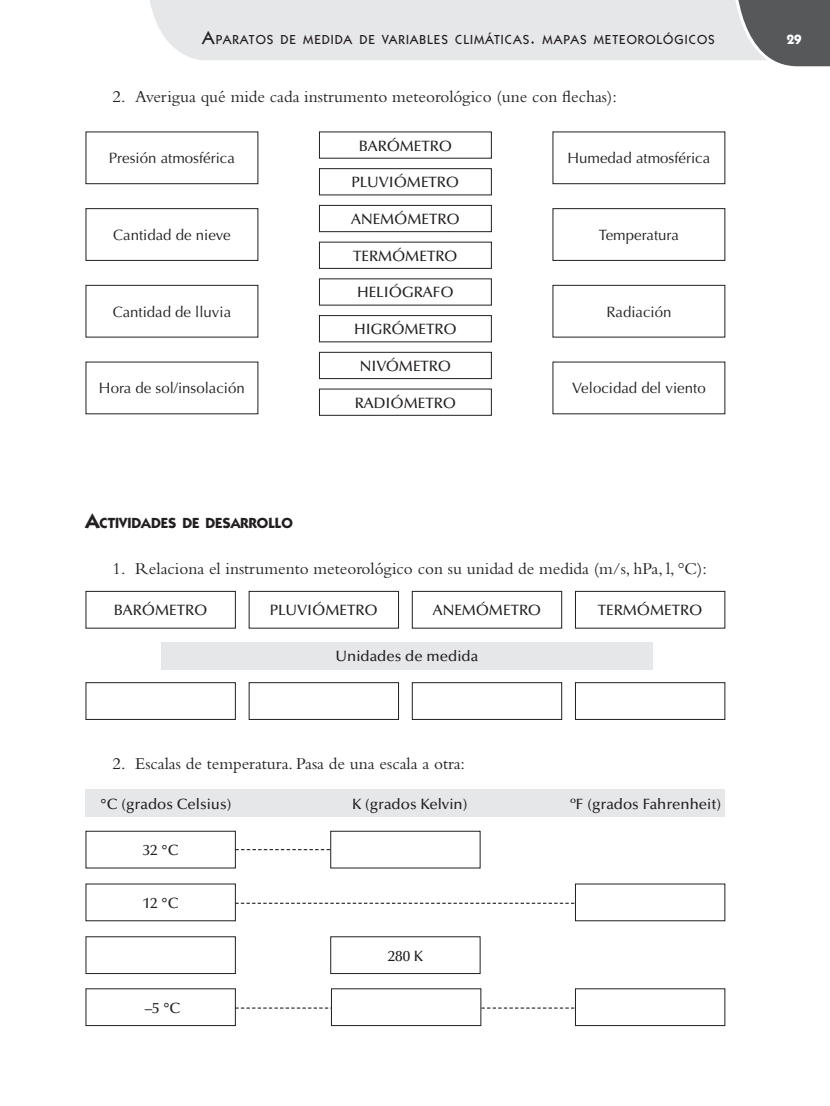
<style>
.page{position:relative;width:830px;height:1106px;background:#fff}
.page>*{position:absolute;margin:0;border:0;box-sizing:border-box;transform-origin:0 0}
.t1{font:17.25px "Bembo Std";color:#231f20}
.t2{font:500 15px "Optima LT Std";color:#231f20}
.t3{font:15px "Optima LT Std";color:#231f20}
.t4{font:700 14.7px "ITC Kabel Std";color:#231f20}
.t5{font:700 13.5px "ITC Kabel Std";color:#fff}
.t6{font:500 13.2px "ITC Kabel Std";letter-spacing:.07em;color:#231f20}
.s1{font-size:18.75px}
.s2{font-size:21px}
</style>
<div class="page">
<div style="left:150px;top:0;width:581px;height:60px;background:#e6e7e9"></div>
<svg style="left:731px;top:0;width:98px;height:67px;background:#7a7b7d"></svg>
<svg style="left:319px;top:131px;width:173px;height:28px"></svg>
<svg style="left:319px;top:168px;width:173px;height:28px"></svg>
<svg style="left:319px;top:205px;width:173px;height:27px"></svg>
<svg style="left:319px;top:241px;width:173px;height:28px"></svg>
<svg style="left:319px;top:278px;width:173px;height:28px"></svg>
<svg style="left:319px;top:315px;width:173px;height:27px"></svg>
<svg style="left:319px;top:351px;width:173px;height:28px"></svg>
<svg style="left:319px;top:388px;width:173px;height:28px"></svg>
<svg style="left:85px;top:131px;width:173px;height:53px"></svg>
<svg style="left:85px;top:208px;width:173px;height:53px"></svg>
<svg style="left:85px;top:284px;width:173px;height:54px"></svg>
<svg style="left:85px;top:361px;width:173px;height:53px"></svg>
<svg style="left:552px;top:131px;width:173px;height:53px"></svg>
<svg style="left:552px;top:208px;width:173px;height:53px"></svg>
<svg style="left:552px;top:284px;width:173px;height:54px"></svg>
<svg style="left:552px;top:361px;width:173px;height:53px"></svg>
<svg style="left:85px;top:590px;width:151px;height:39px"></svg>
<svg style="left:248px;top:590px;width:151px;height:39px"></svg>
<svg style="left:411px;top:590px;width:151px;height:39px"></svg>
<svg style="left:575px;top:590px;width:150px;height:39px"></svg>
<svg style="left:85px;top:682px;width:151px;height:38px"></svg>
<svg style="left:248px;top:682px;width:151px;height:38px"></svg>
<svg style="left:411px;top:682px;width:151px;height:38px"></svg>
<svg style="left:575px;top:682px;width:150px;height:38px"></svg>
<div style="left:161px;top:642px;width:491px;height:27px;background:#e6e7e9"></div>
<div style="left:86px;top:789px;width:639px;height:27px;background:#e6e7e9"></div>
<svg style="left:85px;top:830px;width:395px;height:38px"></svg>
<svg style="left:85px;top:883px;width:640px;height:38px"></svg>
<svg style="left:85px;top:936px;width:151px;height:38px"></svg>
<svg style="left:330px;top:936px;width:150px;height:38px"></svg>
<svg style="left:85px;top:988px;width:640px;height:38px"></svg>
<p class="t6" style="left:202px;top:31px;width:513px"><span class="s1">A</span>PARATOS DE MEDIDA DE VARIABLES CLIMÁTICAS<span class="s1">.</span> MAPAS METEOROLÓGICOS</p>
<p class="t5" style="left:786px;top:31px;width:17px">29</p>
<p class="t1" style="left:113px;top:86px;width:505px">2. Averigua qué mide cada instrumento meteorológico (une con flechas):</p>
<p class="t3" style="left:109px;top:149px;width:127px">Presión atmosférica</p>
<p class="t3" style="left:113px;top:226px;width:119px">Cantidad de nieve</p>
<p class="t3" style="left:113px;top:303px;width:120px">Cantidad de lluvia</p>
<p class="t3" style="left:99px;top:379px;width:147px">Hora de sol/insolación</p>
<p class="t2" style="left:358px;top:137px;width:95px">BARÓMETRO</p>
<p class="t2" style="left:351px;top:174px;width:109px">PLUVIÓMETRO</p>
<p class="t2" style="left:351px;top:210px;width:110px">ANEMÓMETRO</p>
<p class="t2" style="left:353px;top:247px;width:106px">TERMÓMETRO</p>
<p class="t2" style="left:357px;top:284px;width:98px">HELIÓGRAFO</p>
<p class="t2" style="left:354px;top:321px;width:104px">HIGRÓMETRO</p>
<p class="t2" style="left:359px;top:357px;width:93px">NIVÓMETRO</p>
<p class="t2" style="left:354px;top:394px;width:103px">RADIÓMETRO</p>
<p class="t3" style="left:567px;top:149px;width:144px">Humedad atmosférica</p>
<p class="t3" style="left:598px;top:226px;width:81px">Temperatura</p>
<p class="t3" style="left:606px;top:303px;width:67px">Radiación</p>
<p class="t3" style="left:572px;top:379px;width:135px">Velocidad del viento</p>
<p class="t4" style="left:86px;top:514px;width:209px"><span class="s2">A</span>CTIVIDADES DE DESARROLLO</p>
<p class="t1" style="left:113px;top:559px;width:595px">1. Relaciona el instrumento meteorológico con su unidad de medida (m/s, hPa, l, °C):</p>
<p class="t2" style="left:114px;top:602px;width:95px">BARÓMETRO</p>
<p class="t2" style="left:270px;top:602px;width:109px">PLUVIÓMETRO</p>
<p class="t2" style="left:432px;top:602px;width:110px">ANEMÓMETRO</p>
<p class="t2" style="left:597px;top:602px;width:106px">TERMÓMETRO</p>
<p class="t2" style="left:335px;top:647px;width:144px">Unidades de medida</p>
<p class="t1" style="left:113px;top:754px;width:354px">2. Escalas de temperatura. Pasa de una escala a otra:</p>
<p class="t2" style="left:101px;top:795px;width:133px">°C (grados Celsius)</p>
<p class="t2" style="left:352px;top:795px;width:117px">K (grados Kelvin)</p>
<p class="t2" style="left:569px;top:795px;width:153px">ºF (grados Fahrenheit)</p>
<p class="t2" style="left:143px;top:841px;width:37px">32 °C</p>
<p class="t2" style="left:143px;top:894px;width:37px">12 °C</p>
<p class="t2" style="left:145px;top:999px;width:37px">–5 °C</p>
<p class="t2" style="left:387px;top:947px;width:37px">280 K</p>
</div>
